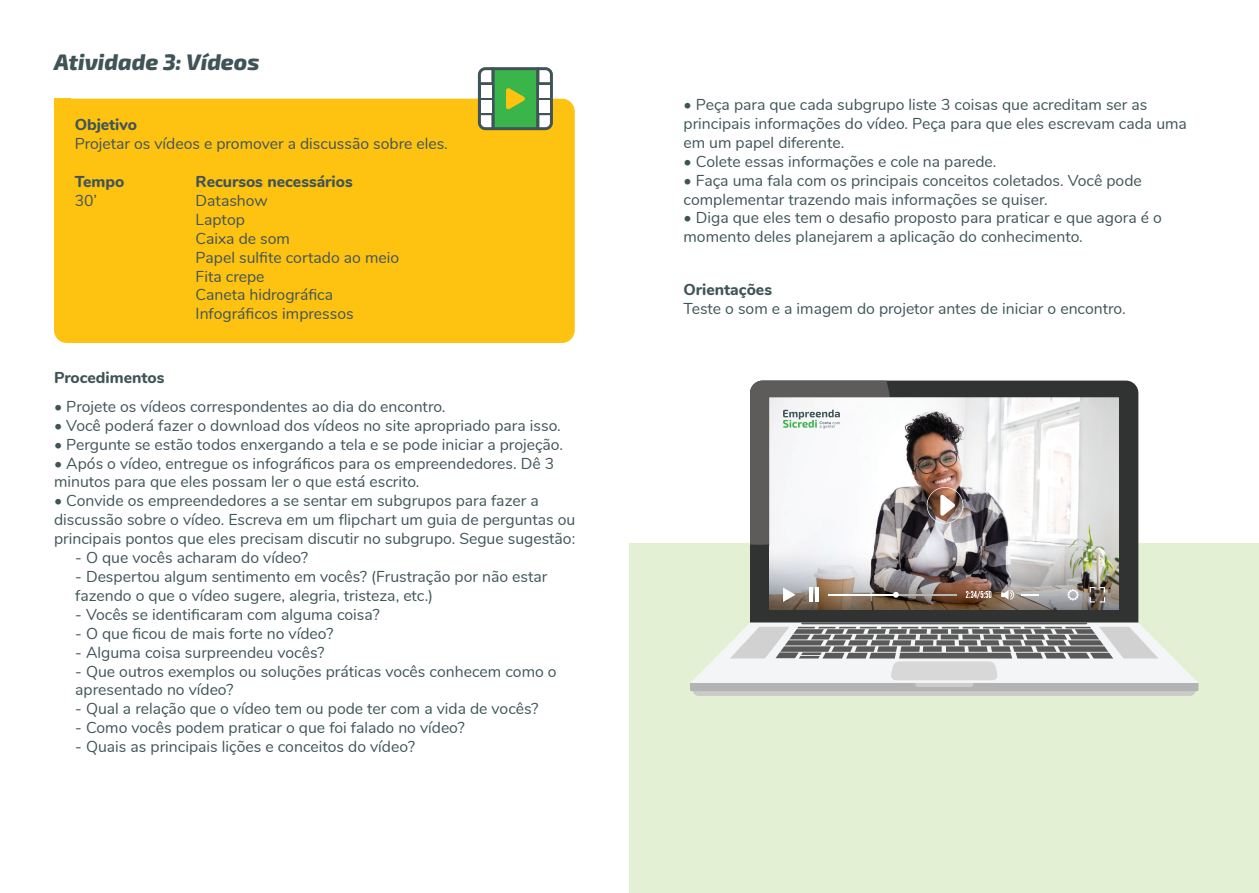
<style>
.page{position:relative;width:1259px;height:893px;background:#fff}
.page>*{position:absolute;margin:0;border:0;box-sizing:border-box;transform-origin:0 0}
.t1{font:italic 800 22.5px "Exo 2.0";color:#405458}
.t2{font:15.75px/18.9px "Nunito";color:#405458}
.t3{font:800 15.75px "Nunito";color:#405458}
</style>
<div class="page">
<div style="left:629px;top:543px;width:630px;height:350px;background:#e4f0d4"></div>
<div style="left:54px;top:99px;width:521px;height:244px;background:#fec210;border-radius:13px"></div>
<div style="left:54px;top:99px;width:16px;height:16px;background:#fec210"></div>
<div style="left:750px;top:381px;width:388px;height:241px;background:#313232"></div>
<svg style="left:690px;top:622px;width:508px;height:74px"></svg>
<img style="left:769px;top:397px;width:350px;height:149px">
<img style="left:769px;top:546px;width:350px;height:63px">
<svg style="left:783px;top:587px;width:12px;height:15px"></svg>
<hr style="left:809px;top:587px;width:3px;height:15px;background:#fff">
<hr style="left:815px;top:587px;width:3px;height:15px;background:#fff">
<svg style="left:1001px;top:590px;width:13px;height:10px"></svg>
<svg style="left:1021px;top:594px;width:37px;height:2px"></svg>
<svg style="left:1089px;top:587px;width:16px;height:15px"></svg>
<svg style="left:1067px;top:589px;width:11px;height:11px"></svg>
<hr style="left:827px;top:594px;width:94px;height:2px;background:#fff">
<hr style="left:896px;top:594px;width:60px;height:2px;background:#b4b8b1">
<svg style="left:893px;top:592px;width:6px;height:6px"></svg>
<svg style="left:965px;top:591px;width:26px;height:8px"></svg>
<svg style="left:750px;top:381px;width:140px;height:164px"></svg>
<svg style="left:926px;top:487px;width:37px;height:37px"></svg>
<svg style="left:478px;top:67px;width:75px;height:63px"></svg>
<h1 class="t1" style="left:54px;top:48px;width:207px">Atividade 3: Vídeos</h1>
<p class="t3" style="left:75px;top:113px;width:64px">Objetivo</p>
<p class="t2" style="left:75px;top:134px;width:375px">Projetar os vídeos e promover a discussão sobre eles.</p>
<p class="t3" style="left:75px;top:170px;width:51px">Tempo</p>
<p class="t2" style="left:75px;top:190px;width:24px">30’</p>
<p class="t3" style="left:196px;top:170px;width:159px">Recursos necessários</p>
<p class="t2" style="left:196px;top:190px;width:205px">Datashow<br>Laptop<br>Caixa de som<br>Papel sulfite cortado ao meio<br>Fita crepe<br>Caneta hidrográfica<br>Infográficos impressos</p>
<p class="t3" style="left:54px;top:366px;width:112px">Procedimentos</p>
<p class="t2" style="left:54px;top:396px;width:393px">• Projete os vídeos correspondentes ao dia do encontro.</p>
<p class="t2" style="left:54px;top:415px;width:508px">• Você poderá fazer o download dos vídeos no site apropriado para isso.</p>
<p class="t2" style="left:54px;top:434px;width:510px">• Pergunte se estão todos enxergando a tela e se pode iniciar a projeção.</p>
<p class="t2" style="left:54px;top:453px;width:502px">• Após o vídeo, entregue os infográficos para os empreendedores. Dê 3 minutos para que eles possam ler o que está escrito.</p>
<p class="t2" style="left:54px;top:491px;width:523px">• Convide os empreendedores a se sentar em subgrupos para fazer a discussão sobre o vídeo. Escreva em um flipchart um guia de perguntas ou principais pontos que eles precisam discutir no subgrupo. Segue sugestão:</p>
<p class="t2" style="left:75px;top:547px;width:234px">- O que vocês acharam do vídeo?</p>
<p class="t2" style="left:75px;top:566px;width:473px">- Despertou algum sentimento em vocês? (Frustração por não estar fazendo o que o vídeo sugere, alegria, tristeza, etc.)</p>
<p class="t2" style="left:75px;top:604px;width:306px">- Vocês se identificaram com alguma coisa?</p>
<p class="t2" style="left:75px;top:623px;width:260px">- O que ficou de mais forte no vídeo?</p>
<p class="t2" style="left:75px;top:642px;width:251px">- Alguma coisa surpreendeu vocês?</p>
<p class="t2" style="left:75px;top:661px;width:483px">- Que outros exemplos ou soluções práticas vocês conhecem como o apresentado no vídeo?</p>
<p class="t2" style="left:75px;top:698px;width:465px">- Qual a relação que o vídeo tem ou pode ter com a vida de vocês?</p>
<p class="t2" style="left:75px;top:717px;width:391px">- Como vocês podem praticar o que foi falado no vídeo?</p>
<p class="t2" style="left:75px;top:736px;width:341px">- Quais as principais lições e conceitos do vídeo?</p>
<p class="t2" style="left:683px;top:94px;width:505px">• Peça para que cada subgrupo liste 3 coisas que acreditam ser as principais informações do vídeo. Peça para que eles escrevam cada uma em um papel diferente.</p>
<p class="t2" style="left:683px;top:151px;width:314px">• Colete essas informações e cole na parede.</p>
<p class="t2" style="left:683px;top:170px;width:460px">• Faça uma fala com os principais conceitos coletados. Você pode complementar trazendo mais informações se quiser.</p>
<p class="t2" style="left:683px;top:208px;width:480px">• Diga que eles tem o desafio proposto para praticar e que agora é o momento deles planejarem a aplicação do conhecimento.</p>
<p class="t3" style="left:683px;top:278px;width:90px">Orientações</p>
<p class="t2" style="left:683px;top:298px;width:444px">Teste o som e a imagem do projetor antes de iniciar o encontro.</p>
</div>
